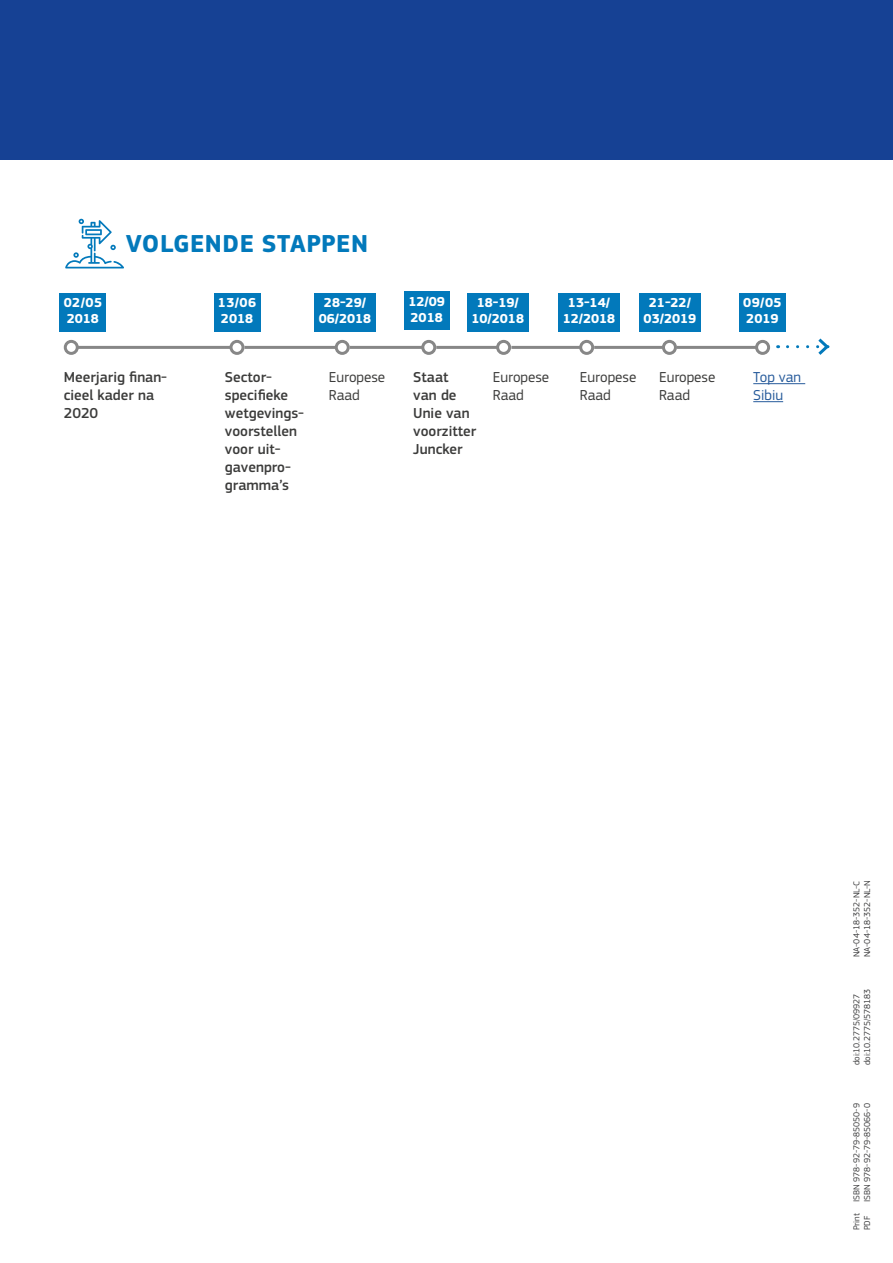
<style>
.page{position:relative;width:893px;height:1263px;background:#fff}
.page>*{position:absolute;margin:0;border:0;box-sizing:border-box;transform-origin:0 0}
.Sub-title_1{font:700 25.5px "EC Square Sans Pro";letter-spacing:.02em;color:#0279bb}
.Body_Text{font:500 15px/18px "EC Square Sans Pro";color:#3c3c3b}
.Body_Text-2{font:15px/18px "EC Square Sans Pro";color:#3c3c3b}
.Body_Text-3{font:15px/18px "EC Square Sans Pro";color:#275b9b}
.Sub-title_3{font:700 13.5px/16.2px "EC Square Sans Pro";color:#fff}
.Default{font:9px "EC Square Sans Pro";color:#404041}
.Pa5{font:9px "EC Square Sans Pro";color:#404041}
</style>
<div class="page">
<svg style="left:65px;top:219px;width:59px;height:49px"></svg>
<hr style="left:753px;top:383px;width:52px;height:1px;background:#275b9b">
<hr style="left:753px;top:401px;width:30px;height:1px;background:#275b9b">
<hr style="left:77px;top:346px;width:154px;height:3px;background:#878787">
<div style="left:64px;top:340px;width:15px;height:15px;border:3px solid #878787;border-radius:50%"></div>
<div style="left:229px;top:340px;width:15px;height:15px;border:3px solid #878787;border-radius:50%"></div>
<hr style="left:244px;top:346px;width:92px;height:3px;background:#878787">
<div style="left:335px;top:340px;width:15px;height:15px;border:3px solid #878787;border-radius:50%"></div>
<hr style="left:350px;top:346px;width:73px;height:3px;background:#878787">
<div style="left:421px;top:340px;width:15px;height:15px;border:3px solid #878787;border-radius:50%"></div>
<hr style="left:436px;top:346px;width:62px;height:3px;background:#878787">
<div style="left:496px;top:340px;width:15px;height:15px;border:3px solid #878787;border-radius:50%"></div>
<hr style="left:511px;top:346px;width:70px;height:3px;background:#878787">
<div style="left:579px;top:340px;width:15px;height:15px;border:3px solid #878787;border-radius:50%"></div>
<hr style="left:594px;top:346px;width:69px;height:3px;background:#878787">
<div style="left:662px;top:340px;width:15px;height:15px;border:3px solid #878787;border-radius:50%"></div>
<hr style="left:677px;top:346px;width:80px;height:3px;background:#878787">
<div style="left:755px;top:340px;width:15px;height:15px;border:3px solid #878787;border-radius:50%"></div>
<svg style="left:787px;top:338px;width:43px;height:17px"></svg>
<div style="left:60px;top:293px;width:46px;height:38px;background:#0279bb"></div>
<div style="left:214px;top:293px;width:46px;height:38px;background:#0279bb"></div>
<div style="left:739px;top:293px;width:47px;height:38px;background:#0279bb"></div>
<div style="left:314px;top:293px;width:62px;height:38px;background:#0279bb"></div>
<div style="left:467px;top:293px;width:61px;height:38px;background:#0279bb"></div>
<div style="left:558px;top:293px;width:62px;height:38px;background:#0279bb"></div>
<div style="left:639px;top:293px;width:61px;height:38px;background:#0279bb"></div>
<div style="left:404px;top:291px;width:45px;height:39px;background:#0279bb"></div>
<div style="left:0;top:0;width:893px;height:160px;background:#164194"></div>
<p class="Sub-title_1" style="left:126px;top:229px;width:244px">VOLGENDE STAPPEN</p>
<p class="Sub-title_3" style="left:408px;top:294px;width:38px">12/09<br>2018</p>
<p class="Sub-title_3" style="left:64px;top:295px;width:40px">02/05<br>2018</p>
<p class="Sub-title_3" style="left:218px;top:295px;width:40px">13/06<br>2018</p>
<p class="Sub-title_3" style="left:743px;top:295px;width:40px">09/05<br>2019</p>
<p class="Sub-title_3" style="left:319px;top:295px;width:54px;text-align:center">28-29/<br>06/2018</p>
<p class="Sub-title_3" style="left:471px;top:295px;width:54px;text-align:center">18-19/<br>10/2018</p>
<p class="Sub-title_3" style="left:563px;top:295px;width:54px;text-align:center">13-14/<br>12/2018</p>
<p class="Sub-title_3" style="left:644px;top:295px;width:54px;text-align:center">21-22/<br>03/2019</p>
<p class="Body_Text" style="left:64px;top:369px;width:105px">Meerjarig finan&shy;cieel kader na<br>2020</p>
<p class="Body_Text" style="left:225px;top:369px;width:81px">Sector&shy;specifieke wetgevings&shy;voorstellen voor uit&shy;gavenpro&shy;gramma’s</p>
<p class="Body_Text-2" style="left:329px;top:368px;width:58px">Europese<br>Raad</p>
<p class="Body_Text-2" style="left:493px;top:368px;width:58px">Europese<br>Raad</p>
<p class="Body_Text-2" style="left:580px;top:368px;width:58px">Europese<br>Raad</p>
<p class="Body_Text-2" style="left:659px;top:368px;width:58px">Europese<br>Raad</p>
<p class="Body_Text-3" style="left:753px;top:368px;width:49px">Top van<br>Sibiu</p>
<p class="Body_Text" style="left:413px;top:369px;width:65px">Staat<br>van de<br>Unie van voorzitter<br>Juncker</p>
<p class="Pa5" style="left:862px;top:957px;width:79px;rotate:-90deg">NA-04-18-352-NL-N</p>
<p class="Default" style="left:851px;top:957px;width:78px;rotate:-90deg">NA-04-18-352-NL-C</p>
<p class="Pa5" style="left:862px;top:1065px;width:78px;rotate:-90deg">doi:10.2775/578183</p>
<p class="Default" style="left:851px;top:1065px;width:73px;rotate:-90deg">doi:10.2775/09927</p>
<p class="Pa5" style="left:862px;top:1202px;width:100px;rotate:-90deg">ISBN 978-92-79-85066-0</p>
<p class="Default" style="left:851px;top:1202px;width:100px;rotate:-90deg">ISBN 978-92-79-85050-9</p>
<p class="Default" style="left:851px;top:1230px;width:19px;rotate:-90deg">Print</p>
<p class="Pa5" style="left:862px;top:1230px;width:16px;rotate:-90deg">PDF</p>
</div>
